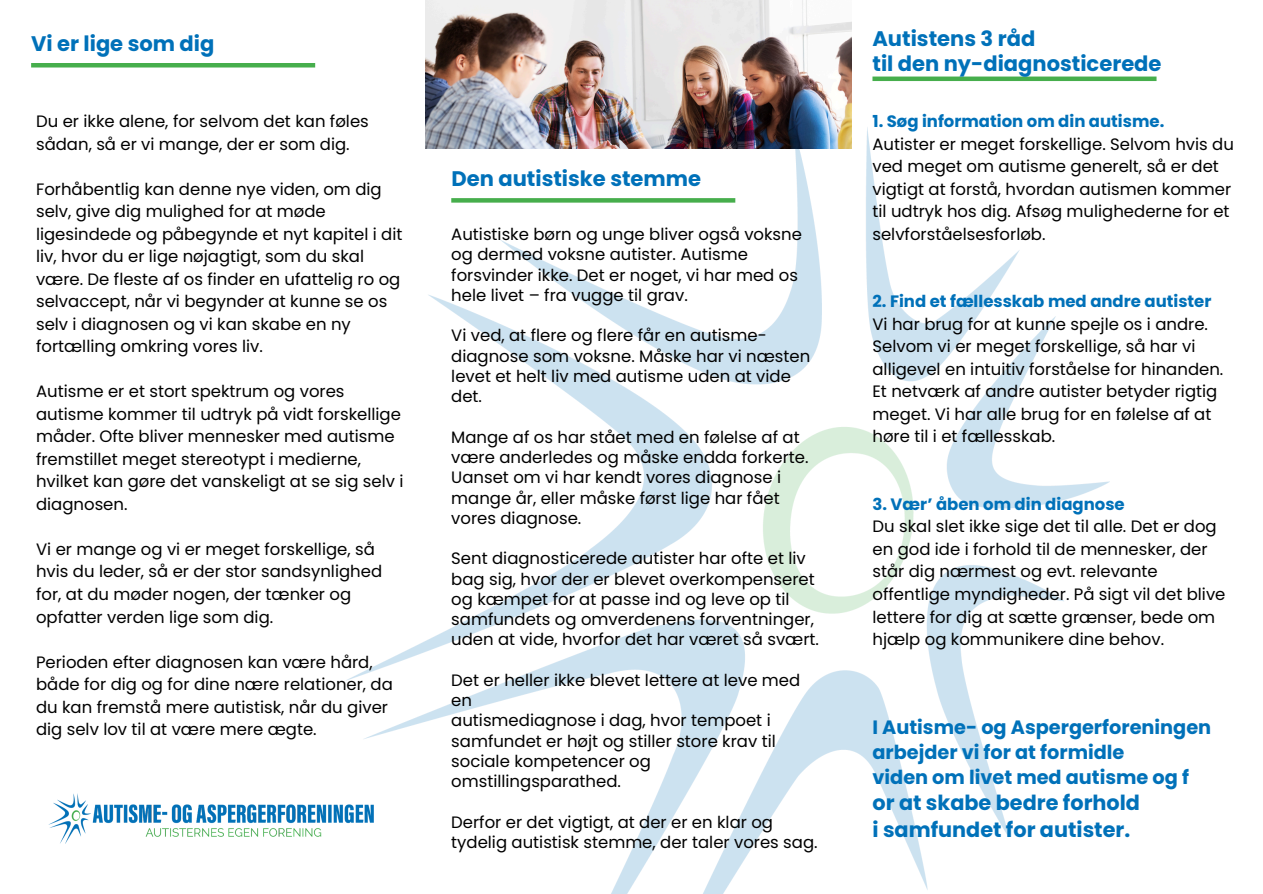
<style>
.page{position:relative;width:1263px;height:894px;background:#fff}
.page>*{position:absolute;margin:0;border:0;box-sizing:border-box;transform-origin:0 0}
.t1{font:700 21px/24.8px "Poppins";color:#0071b9}
.t2{font:700 20.85px/27px "Poppins";color:#0071b9}
.t3{font:700 19.35px/24.8px "Poppins";color:#0071b9}
.t4{font:16.5px/22.5px "Poppins";color:#000}
.t5{font:700 16.5px "Poppins";color:#0071b9}
</style>
<div class="page">
<img style="left:346px;top:127px;width:764px;height:766px">
<hr style="left:31px;top:63px;width:284px;height:4px;background:#46ae4c">
<img style="left:48px;top:793px;width:326px;height:50px">
<svg style="left:451px;top:198px;width:284px;height:4px"></svg>
<img style="left:425px;top:0;width:427px;height:148px">
<div style="left:872px;top:76px;width:284px;height:5px;background:#46ae4c"></div>
<p class="t1" style="left:31px;top:31px;width:185px">Vi er lige som dig</p>
<p class="t4" style="left:36px;top:110px;width:334px">Du er ikke alene, for selvom det kan føles sådan, så er vi mange, der er som dig.</p>
<p class="t4" style="left:36px;top:177px;width:368px">Forhåbentlig kan denne nye viden, om dig selv, give dig mulighed for at møde ligesindede og påbegynde et nyt kapitel i dit liv, hvor du er lige nøjagtigt, som du skal være. De fleste af os finder en ufattelig ro og selvaccept, når vi begynder at kunne se os selv i diagnosen og vi kan skabe en ny fortælling omkring vores liv.</p>
<p class="t4" style="left:36px;top:380px;width:369px">Autisme er et stort spektrum og vores autisme kommer til udtryk på vidt forskellige måder. Ofte bliver mennesker med autisme fremstillet meget stereotypt i medierne, hvilket kan gøre det vanskeligt at se sig selv i diagnosen.</p>
<p class="t4" style="left:36px;top:537px;width:348px">Vi er mange og vi er meget forskellige, så hvis du leder, så er der stor sandsynlighed for, at du møder nogen, der tænker og opfatter verden lige som dig.</p>
<p class="t4" style="left:36px;top:650px;width:358px">Perioden efter diagnosen kan være hård, både for dig og for dine nære relationer, da du kan fremstå mere autistisk, når du giver dig selv lov til at være mere ægte.</p>
<p class="t1" style="left:452px;top:166px;width:251px">Den autistiske stemme</p>
<h1 class="t4" style="left:451px;top:224px;width:352px;line-height:20.2px">Autistiske børn og unge bliver også voksne og dermed voksne autister. Autisme forsvinder ikke. Det er noget, vi har med os hele livet – fra vugge til grav.</h1>
<p class="t4" style="left:451px;top:325px;width:360px;line-height:20.2px">Vi ved, at flere og flere får en autisme&shy;diagnose som voksne. Måske har vi næsten levet et helt liv med autisme uden at vide det.</p>
<p class="t4" style="left:451px;top:426px;width:359px;line-height:20.2px">Mange af os har stået med en følelse af at være anderledes og måske endda forkerte.<br>Uanset om vi har kendt vores diagnose i mange år, eller måske først lige har fået vores diagnose.</p>
<p class="t4" style="left:451px;top:548px;width:369px;line-height:20.2px">Sent diagnosticerede autister har ofte et liv bag sig, hvor der er blevet overkompenseret og kæmpet for at passe ind og leve op til samfundets og omverdenens forventninger, uden at vide, hvorfor det har været så svært.</p>
<p class="t4" style="left:451px;top:669px;width:351px;line-height:20.2px">Det er heller ikke blevet lettere at leve med en</p>
<p class="t4" style="left:451px;top:710px;width:326px;line-height:20.2px">autismediagnose i dag, hvor tempoet i samfundet er højt og stiller store krav til sociale kompetencer og omstillingsparathed.</p>
<p class="t4" style="left:451px;top:811px;width:368px;line-height:20.2px">Derfor er det vigtigt, at der er en klar og tydelig autistisk stemme, der taler vores sag.</p>
<h1 class="t1" style="left:872px;top:26px;width:291px">Autistens 3 råd<br>til den ny-diagnosticerede</h1>
<p class="t5" style="left:872px;top:110px;width:293px">1. Søg information om din autisme.</p>
<p class="t4" style="left:872px;top:132px;width:363px">Autister er meget forskellige. Selvom hvis du ved meget om autisme generelt, så er det vigtigt at forstå, hvordan autismen kommer til udtryk hos dig. Afsøg mulighederne for et selvforståelsesforløb.</p>
<p class="t5" style="left:872px;top:290px;width:341px">2. Find et fællesskab med andre autister</p>
<p class="t4" style="left:872px;top:312px;width:352px">Vi har brug for at kunne spejle os i andre.<br>Selvom vi er meget forskellige, så har vi alligevel en intuitiv forståelse for hinanden.<br>Et netværk af andre autister betyder rigtig meget. Vi har alle brug for en følelse af at høre til i et fællesskab.</p>
<h1 class="t5" style="left:872px;top:492px;width:254px">3. Vær’ åben om din diagnose</h1>
<p class="t4" style="left:872px;top:515px;width:354px">Du skal slet ikke sige det til alle. Det er dog en god ide i forhold til de mennesker, der står dig nærmest og evt. relevante offentlige myndigheder. På sigt vil det blive lettere for dig at sætte grænser, bede om hjælp og kommunikere dine behov.</p>
<p class="t3" style="left:872px;top:714px;width:340px">I Autisme- og Aspergerforeningen arbejder vi for at formidle<br>viden om livet med autisme og f</p>
<p class="t2" style="left:872px;top:788px;width:269px">or at skabe bedre forhold i samfundet for autister.</p>
</div>
